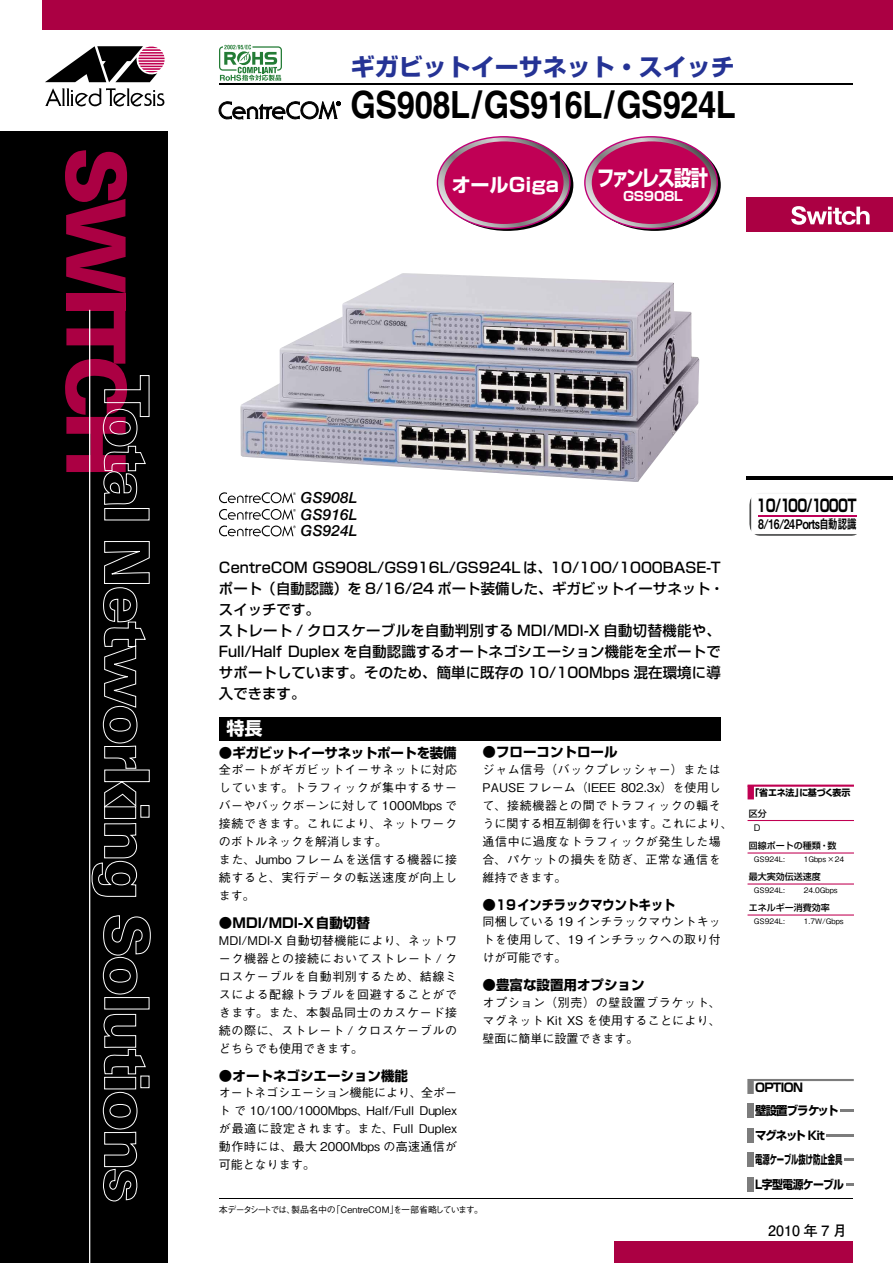
<style>
.page{position:relative;width:893px;height:1263px;background:#fff}
.page>*{position:absolute;margin:0;border:0;box-sizing:border-box;transform-origin:0 0}
.t1{font:700 37.5px "Helvetica";letter-spacing:-.015em;color:#000;scale:.87 1}
.t2{font:700 24px "Shin Go Pro";color:#253395}
.t3{font:700 21.6px "Shin Go Pro";letter-spacing:-.09em;color:#fff;scale:.8 1}
.t4{font:700 19.2px "Shin Go Pro";color:#fff}
.t5{font:700 18px "Shin Go Pro";color:#fff}
.t6{font:700 16.95px "Shin Go Pro";letter-spacing:-.06em;color:#000;scale:.72 1}
.t7{font:italic 500 15.3px/16.6px "Helvetica Neue";letter-spacing:.01em;color:#000;text-align:justify}
.t8{font:500 14.4px/21px "Shin Go Pro";color:#000}
.t9{font:700 14.25px "Futo Go B101 Pro";color:#000}
.t10{font:700 13.5px "Shin Go Pro";color:#000}
.t11{font:700 13.5px "Shin Go Pro";letter-spacing:-.025em;color:#000}
.t12{font:13.2px "Midashi Go Pro MB31";letter-spacing:-.05em;color:#000;scale:.8 1}
.t13{font:700 12.75px "Shin Go Pro";letter-spacing:-.025em;color:#fff}
.t14{font:500 12px/18px "Gothic BBB Pro";letter-spacing:.045em;color:#000;text-align:justify}
.t15{font:700 12px/24.5px "Shin Go Pro";letter-spacing:-.06em;color:#000;scale:.95 1}
.t16{font:500 9px "Gothic BBB Pro";letter-spacing:-.03em;color:#000}
.t17{font:500 9px "Shin Go Pro";color:#000}
.t18{font:700 9px "Shin Go Pro";letter-spacing:-.03em;color:#000}
.t19{font:500 7.5px "Gothic BBB Pro";color:#000}
</style>
<div class="page">
<div style="left:0;top:132px;width:168px;height:1131px;background:#000"></div>
<svg style="left:65px;top:150px;width:62px;height:143px"></svg>
<div style="left:66px;top:294px;width:60px;height:17px;background:#ab0043"></div>
<hr style="left:89px;top:310px;width:1px;height:953px;background:#fff">
<svg style="left:65px;top:310px;width:85px;height:195px"></svg>
<div style="left:104px;top:508px;width:45px;height:12px;border:1px solid #fff"></div>
<svg style="left:91px;top:541px;width:59px;height:356px"></svg>
<svg style="left:102px;top:915px;width:49px;height:80px"></svg>
<div style="left:104px;top:997px;width:45px;height:12px;border:1px solid #fff"></div>
<svg style="left:102px;top:1013px;width:48px;height:189px"></svg>
<div style="left:43px;top:0;width:850px;height:30px;background:#ab0043"></div>
<svg style="left:45px;top:46px;width:120px;height:36px"></svg>
<svg style="left:45px;top:88px;width:120px;height:19px"></svg>
<div style="left:614px;top:1242px;width:239px;height:21px;background:#ab0043"></div>
<hr style="left:746px;top:476px;width:147px;height:4px;background:#000">
<hr style="left:219px;top:1198px;width:634px;height:1px;background:#000">
<div style="left:746px;top:198px;width:147px;height:34px;background:#ab0043"></div>
<svg style="left:791px;top:206px;width:79px;height:19px"></svg>
<hr style="left:219px;top:83px;width:634px;height:1px;background:#000">
<img style="left:240px;top:273px;width:459px;height:209px">
<svg style="left:219px;top:45px;width:63px;height:36px"></svg>
<svg style="left:219px;top:102px;width:121px;height:17px"></svg>
<svg style="left:585px;top:137px;width:132px;height:91px"></svg>
<div style="left:592px;top:141px;width:119px;height:83px;background:#c00055;border-radius:50%"></div>
<svg style="left:437px;top:137px;width:133px;height:91px"></svg>
<div style="left:444px;top:141px;width:120px;height:83px;background:#c00055;border-radius:50%"></div>
<svg style="left:219px;top:492px;width:77px;height:11px"></svg>
<svg style="left:219px;top:509px;width:77px;height:27px"></svg>
<img style="left:749px;top:493px;width:108px;height:43px">
<hr style="left:758px;top:515px;width:99px;height:1px;background:#c00058">
<svg style="left:747px;top:1079px;width:107px;height:15px"></svg>
<svg style="left:841px;top:1110px;width:13px;height:2px"></svg>
<div style="left:747px;top:1104px;width:7px;height:14px;background:#7c7c7c"></div>
<hr style="left:826px;top:1134px;width:28px;height:2px;background:#7c7c7c">
<div style="left:747px;top:1128px;width:7px;height:15px;background:#7c7c7c"></div>
<div style="left:747px;top:1152px;width:7px;height:15px;background:#7c7c7c"></div>
<svg style="left:844px;top:1159px;width:10px;height:2px"></svg>
<div style="left:747px;top:1177px;width:7px;height:14px;background:#7c7c7c"></div>
<svg style="left:846px;top:1183px;width:8px;height:2px"></svg>
<div style="left:219px;top:717px;width:502px;height:24px;background:#000"></div>
<hr style="left:747px;top:784px;width:107px;height:3px;background:#c00052">
<div style="left:747px;top:786px;width:7px;height:13px;background:#c00052"></div>
<hr style="left:747px;top:820px;width:107px;height:1px;background:#c00052">
<hr style="left:747px;top:852px;width:107px;height:1px;background:#c00052">
<hr style="left:747px;top:883px;width:107px;height:1px;background:#c00052">
<hr style="left:747px;top:914px;width:107px;height:1px;background:#c00052">
<h2 class="t2" style="left:351px;top:48px;width:386px">ギガビットイーサネット・スイッチ</h2>
<h1 class="t1" style="left:351px;top:82px;width:444px">GS908L/GS916L/GS924L</h1>
<h3 class="t4" style="left:452px;top:170px;width:109px">オールGiga</h3>
<h3 class="t3" style="left:597px;top:160px;width:140px">ファンレス設計</h3>
<p class="t13" style="left:623px;top:186px;width:61px">GS908L</p>
<p class="t7" style="left:301px;top:489px;width:58px">GS908L GS916L GS924L</p>
<h3 class="t6" style="left:756px;top:492px;width:141px">10/100/1000T</h3>
<p class="t12" style="left:758px;top:513px;width:125px">8/16/24Ports自動認識</p>
<p class="t8" style="left:219px;top:555px;width:507px">CentreCOM GS908L/GS916L/GS924L は、10/100/1000BASE-Tポート（自動認識）を 8/16/24 ポート装備した、ギガビットイーサネット・スイッチです。<br>ストレート / クロスケーブルを自動判別する MDI/MDI-X 自動切替機能や、Full/Half Duplex を自動認識するオートネゴシエーション機能を全ポートでサポートしています。そのため、簡単に既存の 10/100Mbps 混在環境に導入できます。</p>
<h3 class="t5" style="left:226px;top:714px;width:37px">特長</h3>
<p class="t11" style="left:219px;top:742px;width:239px">●ギガビットイーサネットポートを装備</p>
<p class="t14" style="left:219px;top:759px;width:240px;text-align:left">全ポートがギガビットイーサネットに対応しています。トラフィックが集中するサーバーやバックボーンに対して 1000Mbps で接続できます。これにより、ネットワークのボトルネックを解消します。<br>また、Jumbo フレームを送信する機器に接続すると、実行データの転送速度が向上します。</p>
<p class="t10" style="left:219px;top:912px;width:152px">●MDI/MDI-X自動切替</p>
<p class="t14" style="left:219px;top:930px;width:240px">MDI/MDI-X 自動切替機能により、ネットワーク機器との接続においてストレート / クロスケーブルを自動判別するため、結線ミスによる配線トラブルを回避することができます。また、本製品同士のカスケード接続の際に、ストレート / クロスケーブルのどちらでも使用できます。</p>
<p class="t10" style="left:219px;top:1065px;width:191px">●オートネゴシエーション機能</p>
<p class="t14" style="left:218px;top:1082px;width:240px">オートネゴシエーション機能により、全ポートで 10/100/1000Mbps、Half/Full Duplexが最適に設定されます。また、Full Duplex動作時には、最大 2000Mbps の高速通信が可能となります。</p>
<p class="t10" style="left:483px;top:741px;width:136px">●フローコントロール</p>
<p class="t14" style="left:483px;top:759px;width:252px;text-align:left">ジャム信号（バックプレッシャー）または<br>PAUSE フレーム（IEEE 802.3x）を使用して、接続機器との間でトラフィックの輻そうに関する相互制御を行います。これにより、通信中に過度なトラフィックが発生した場合、パケットの損失を防ぎ、正常な通信を維持できます。</p>
<p class="t10" style="left:483px;top:894px;width:194px">●19インチラックマウントキット</p>
<p class="t14" style="left:483px;top:911px;width:240px">同梱している 19 インチラックマウントキットを使用して、19 インチラックへの取り付けが可能です。</p>
<p class="t10" style="left:483px;top:974px;width:163px">●豊富な設置用オプション</p>
<p class="t14" style="left:483px;top:992px;width:240px">オプション（別売）の壁設置ブラケット、マグネット Kit XS を使用することにより、壁面に簡単に設置できます。</p>
<p class="t16" style="left:219px;top:1202px;width:266px">本データシートでは、製品名中の「CentreCOM」を一部省略しています。</p>
<p class="t18" style="left:750px;top:786px;width:102px">「省エネ法」に基づく表示</p>
<p class="t17" style="left:749px;top:806px;width:19px">区分</p>
<p class="t16" style="left:754px;top:820px;width:8px">D</p>
<p class="t17" style="left:749px;top:838px;width:89px">回線ポートの種類・数</p>
<p class="t19" style="left:754px;top:853px;width:33px">GS924L:</p>
<p class="t19" style="left:804px;top:853px;width:42px">1Gbps×24</p>
<p class="t17" style="left:749px;top:869px;width:73px">最大実効伝送速度</p>
<p class="t19" style="left:754px;top:884px;width:33px">GS924L:</p>
<p class="t19" style="left:804px;top:884px;width:35px">24.0Gbps</p>
<p class="t17" style="left:749px;top:900px;width:82px">エネルギー消費効率</p>
<p class="t19" style="left:754px;top:915px;width:33px">GS924L:</p>
<p class="t19" style="left:804px;top:915px;width:42px">1.7W/Gbps</p>
<p class="t15" style="left:755px;top:1075px;width:89px;line-height:23px">OPTION<br>壁設置ブラケット</p>
<p class="t15" style="left:755px;top:1122px;width:95px">マグネット Kit<br>電源ケーブル抜け防止金具<br>L字型電源ケーブル</p>
<p class="t9" style="left:768px;top:1219px;width:80px">2010 年 7 月</p>
</div>
